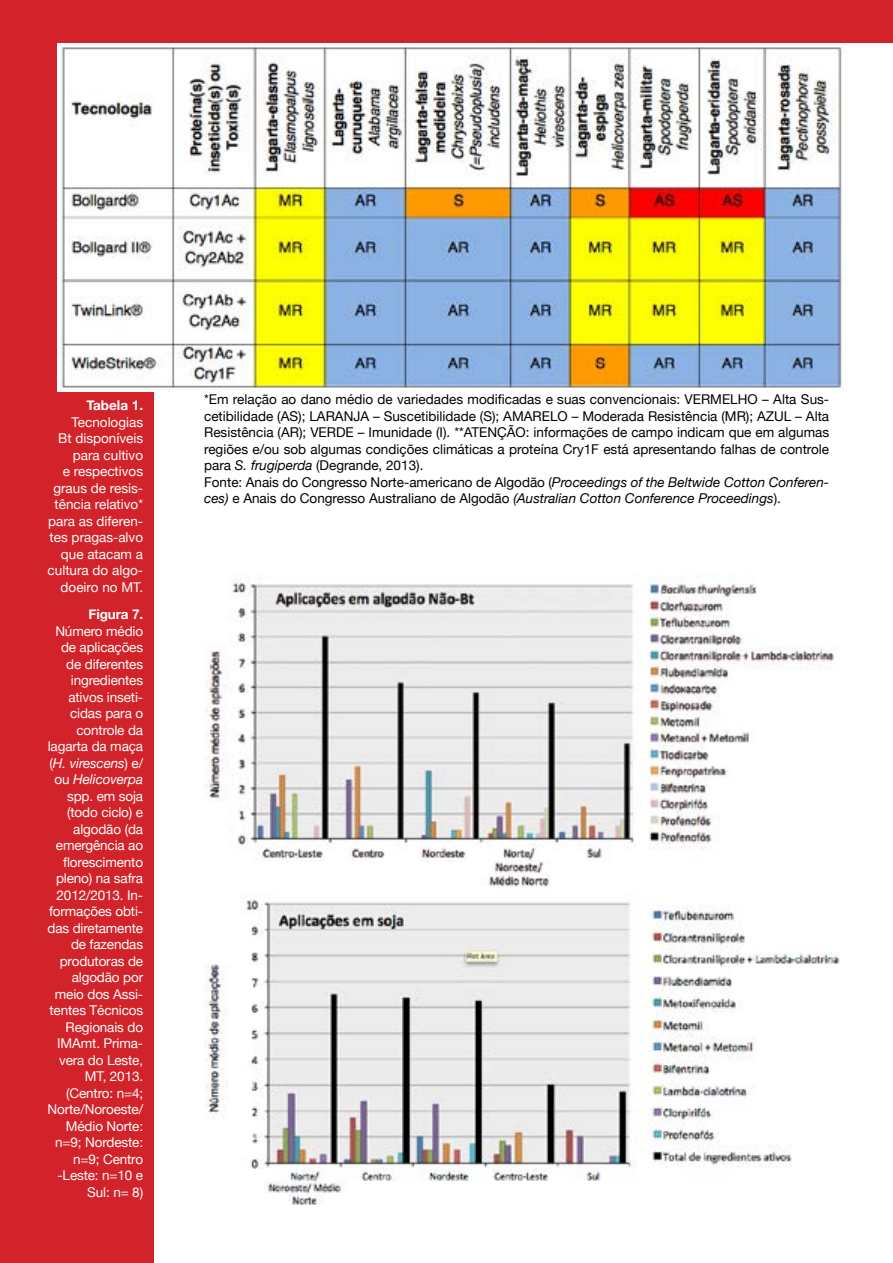
<style>
.page{position:relative;width:893px;height:1263px;background:#fff}
.page>*{position:absolute;margin:0;border:0;box-sizing:border-box;transform-origin:0 0}
.t1{font:13.5px/16.5px "Helvetica Neue";letter-spacing:-.01em;color:#fff;text-align:right}
.t2{font:13.5px/16.5px "Helvetica Neue";color:#000}
.t3{font:700 13.5px "Helvetica Neue";letter-spacing:-.01em;color:#fff}
.s1{font-style:italic}
</style>
<div class="page">
<div style="left:0;top:0;width:153px;height:1263px;background:#d2232a"></div>
<div style="left:0;top:0;width:893px;height:43px;background:#d2232a"></div>
<img style="left:57px;top:43px;width:789px;height:348px">
<img style="left:204px;top:574px;width:630px;height:313px">
<img style="left:204px;top:893px;width:636px;height:312px">
<p class="t3" style="left:86px;top:397px;width:58px">Tabela 1.</p>
<p class="t1" style="left:48px;top:414px;width:97px">Tecnologias<br>Bt disponíveis para cultivo<br>e respectivos graus de resis&shy;tência relativo* para as diferen&shy;tes pragas-alvo que atacam a cultura do algo&shy;doeiro no MT.</p>
<p class="t3" style="left:88px;top:606px;width:56px">Figura 7.</p>
<p class="t1" style="left:48px;top:622px;width:97px">Número médio de aplicações de diferentes ingredientes ativos inseti&shy;cidas para o controle da lagarta da maça (<span class="s1">H. virescens</span>) e/ ou <span class="s1">Helicoverpa </span>spp. em soja (todo ciclo) e algodão (da emergência ao florescimento pleno) na safra<br>2012/2013. In&shy;formações obti&shy;das diretamente de fazendas produtoras de algodão por meio dos Assi&shy;tentes Técnicos<br>Regionais do<br>IMAmt. Prima&shy;vera do Leste,<br>MT, 2013. (Centro: n=4;<br>Norte/Noroeste/<br>Médio Norte: n=9; Nordeste: n=9; Centro -Leste: n=10 e<br>Sul: n= 8)</p>
<p class="t2" style="left:204px;top:391px;width:627px">*Em relação ao dano médio de variedades modificadas e suas convencionais: VERMELHO – Alta Sus&shy;cetibilidade (AS); LARANJA – Suscetibilidade (S); AMARELO – Moderada Resistência (MR); AZUL – Alta Resistência (AR); VERDE – Imunidade (I). **ATENÇÃO: informações de campo indicam que em algumas regiões e/ou sob algumas condições climáticas a proteína Cry1F está apresentando falhas de controle para <span class="s1">S. frugiperda</span> (Degrande, 2013).<br>Fonte: Anais do Congresso Norte-americano de Algodão (<span class="s1">Proceedings of the Beltwide Cotton Conferen&shy;ces)</span> e Anais do Congresso Australiano de Algodão <span class="s1">(Australian Cotton Conference Proceedings</span>).</p>
</div>
